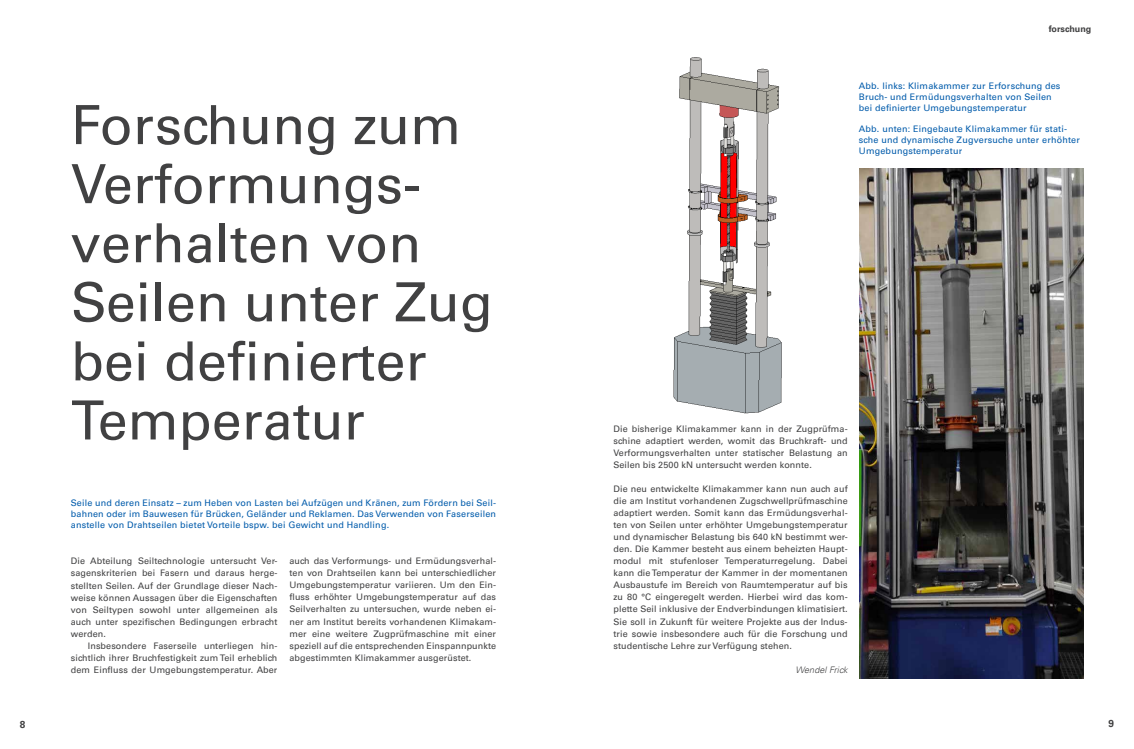
<style>
.page{position:relative;width:1134px;height:749px;background:#fff}
.page>*{position:absolute;margin:0;border:0;box-sizing:border-box;transform-origin:0 0}
.t1{font:54px/59px "Universfor Uni S55 Rm";color:#414142}
.t2{font:10px "Universfor Uni S65 Bd";color:#414142}
.t3{font:9px/12px "Universfor Uni S55 Rm";letter-spacing:.01em;color:#414142;text-align:justify}
.t4{font:9px/10.8px "Universfor Uni S55 Rm";letter-spacing:.02em;color:#005bab}
.t5{font:9px "Universfor Uni S45 Lt Obl";letter-spacing:.01em;color:#414142}
.t6{font:9px "Universfor Uni S65 Bd";color:#414142}
</style>
<div class="page">
<img style="left:673px;top:57px;width:109px;height:357px">
<img style="left:859px;top:168px;width:224px;height:510px">
<p class="t2" style="left:20px;top:717px;width:7px">8</p>
<h1 class="t1" style="left:71px;top:93px;width:424px">Forschung zum<br>Verformungs&shy;verhalten von<br>Seilen unter Zug bei definierter<br>Temperatur</h1>
<p class="t4" style="left:71px;top:497px;width:427px;text-align:justify">Seile und deren Einsatz – zum Heben von Lasten bei Aufzügen und Kränen, zum Fördern bei Seil&shy;bahnen oder im Bauwesen für Brücken, Geländer und Reklamen. Das Verwenden von Faserseilen anstelle von Drahtseilen bietet Vorteile bspw. bei Gewicht und Handling.</p>
<p class="t3" style="left:71px;top:554px;width:208px">Die Abteilung Seiltechnologie untersucht Ver&shy;sagenskriterien bei Fasern und daraus herge&shy;stellten Seilen. Auf der Grundlage dieser Nach&shy;weise können Aussagen über die Eigenschaften von Seiltypen sowohl unter allgemeinen als auch unter spezifischen Bedingungen erbracht werden.</p>
<p class="t3" style="left:71px;top:638px;width:208px;text-indent:17px">Insbesondere Faserseile unterliegen hin&shy;sichtlich ihrer Bruchfestigkeit zum Teil erheblich dem Einfluss der Umgebungstemperatur. Aber</p>
<p class="t3" style="left:289px;top:554px;width:208px">auch das Verformungs- und Ermüdungsverhal&shy;ten von Drahtseilen kann bei unterschiedlicher Umgebungstemperatur variieren. Um den Ein&shy;fluss erhöhter Umgebungstemperatur auf das Seilverhalten zu untersuchen, wurde neben ei&shy;ner am Institut bereits vorhandenen Klimakam&shy;mer eine weitere Zugprüfmaschine mit einer speziell auf die entsprechenden Einspannpunkte abgestimmten Klimakammer ausgerüstet.</p>
<p class="t6" style="left:1049px;top:23px;width:44px">forschung</p>
<p class="t4" style="left:859px;top:80px;width:203px">Abb. links: Klimakammer zur Erforschung des<br>Bruch- und Ermüdungsverhalten von Seilen bei definierter Umgebungstemperatur</p>
<p class="t4" style="left:859px;top:123px;width:222px">Abb. unten: Eingebaute Klimakammer für stati&shy;sche und dynamische Zugversuche unter erhöhter<br>Umgebungstemperatur</p>
<p class="t3" style="left:613px;top:422px;width:236px">Die bisherige Klimakammer kann in der Zugprüfma&shy;schine adaptiert werden, womit das Bruchkraft- und Verformungsverhalten unter statischer Belastung an Seilen bis 2500 kN untersucht werden konnte.</p>
<p class="t3" style="left:613px;top:482px;width:236px">Die neu entwickelte Klimakammer kann nun auch auf die am Institut vorhandenen Zugschwellprüfmaschine adaptiert werden. Somit kann das Ermüdungsverhal&shy;ten von Seilen unter erhöhter Umgebungstemperatur und dynamischer Belastung bis 640 kN bestimmt wer&shy;den. Die Kammer besteht aus einem beheizten Haupt&shy;modul mit stufenloser Temperaturregelung. Dabei kann die Temperatur der Kammer in der momentanen Ausbaustufe im Bereich von Raumtemperatur auf bis zu 80 °C eingeregelt werden. Hierbei wird das kom&shy;plette Seil inklusive der Endverbindungen klimatisiert.<br>Sie soll in Zukunft für weitere Projekte aus der Indus&shy;trie sowie insbesondere auch für die Forschung und studentische Lehre zur Verfügung stehen.</p>
<p class="t5" style="left:795px;top:663px;width:54px">Wendel Frick</p>
<p class="t2" style="left:1108px;top:716px;width:7px">9</p>
</div>
